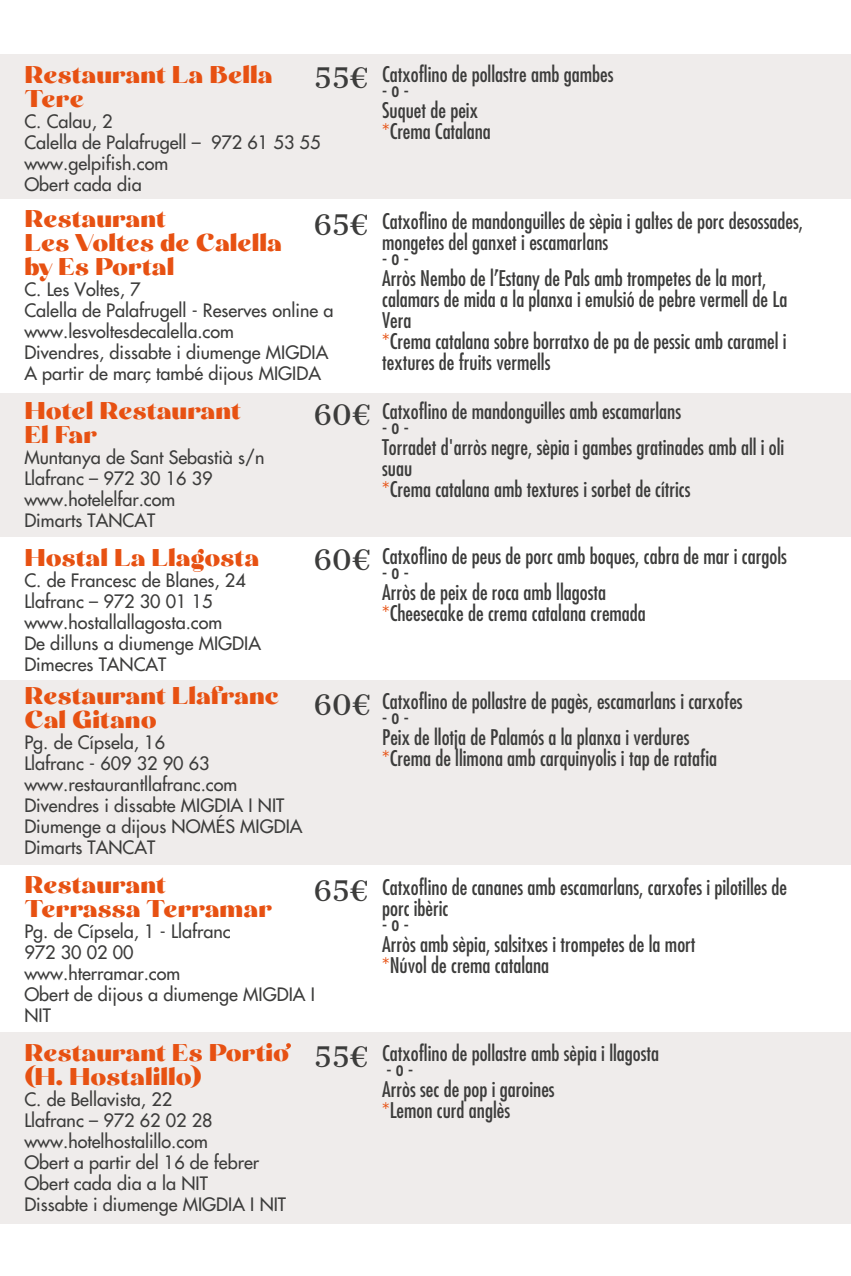
<style>
.page{position:relative;width:851px;height:1276px;background:#fff}
.page>*{position:absolute;margin:0;border:0;box-sizing:border-box;transform-origin:0 0}
.t1{font:27px "Cantata One";color:#3c3c3b}
.t2{font:24px/24px "Carneys Gallery Demo Version";color:#e75112}
.t3{font:condensed 21px/21px "Futura Txeca";color:#3c3c3b}
.t4{font:18px/21px "Futura Txeca";color:#3c3c3b}
.s1{color:#e75112}
</style>
<div class="page">
<div style="left:0;top:1032px;width:850px;height:192px;background:#efeceb"></div>
<div style="left:0;top:55px;width:850px;height:144px;background:#efeceb"></div>
<hr style="left:0;top:232px;width:1px;height:180px;background:#604734">
<div style="left:0;top:393px;width:850px;height:143px;background:#efeceb"></div>
<div style="left:0;top:680px;width:850px;height:185px;background:#efeceb"></div>
<hr style="left:0;top:578px;width:1px;height:145px;background:#604734">
<hr style="left:0;top:875px;width:1px;height:156px;background:#604734">
<svg style="left:285px;top:1043px;width:6px;height:7px"></svg>
<p class="t2" style="left:24px;top:64px;width:250px">Restaurant La Bella<br>Tere</p>
<p class="t4" style="left:24px;top:111px;width:297px">C. Calau, 2<br>Calella de Palafrugell – 972 61 53 55 www.gelpifish.com<br>Obert cada dia</p>
<p class="t2" style="left:24px;top:208px;width:259px">Restaurant<br>Les Voltes de Calella by Es Portal</p>
<p class="t4" style="left:24px;top:279px;width:311px">C. Les Voltes, 7<br>Calella de Palafrugell - Reserves online a www.lesvoltesdecalella.com<br>Divendres, dissabte i diumenge MIGDIA<br>A partir de març també dijous MIGIDA</p>
<p class="t2" style="left:24px;top:400px;width:218px">Hotel Restaurant<br>El Far</p>
<p class="t4" style="left:24px;top:447px;width:241px">Muntanya de Sant Sebastià s/n<br>Llafranc – 972 30 16 39 www.hotelelfar.com<br>Dimarts TANCAT</p>
<p class="t2" style="left:24px;top:547px;width:236px">Hostal La Llagosta</p>
<p class="t4" style="left:24px;top:570px;width:238px">C. de Francesc de Blanes, 24<br>Llafranc – 972 30 01 15 www.hostallallagosta.com<br>De dilluns a diumenge MIGDIA<br>Dimecres TANCAT</p>
<p class="t2" style="left:24px;top:685px;width:256px">Restaurant Llafranc<br>Cal Gitano</p>
<p class="t4" style="left:24px;top:732px;width:280px">Pg. de Cípsela, 16<br>Llafranc - 609 32 90 63 www.restaurantllafranc.com<br>Divendres i dissabte MIGDIA I NIT<br>Diumenge a dijous NOMÉS MIGDIA<br>Dimarts TANCAT</p>
<p class="t2" style="left:24px;top:874px;width:249px">Restaurant<br>Terrassa Terramar</p>
<p class="t4" style="left:24px;top:921px;width:292px">Pg. de Cípsela, 1 - Llafranc<br>972 30 02 00<br>www.hterramar.com<br>Obert de dijous a diumenge MIGDIA I<br>NIT</p>
<p class="t2" style="left:24px;top:1042px;width:266px">Restaurant Es Portio (H. Hostalillo)</p>
<p class="t4" style="left:24px;top:1089px;width:263px">C. de Bellavista, 22<br>Llafranc – 972 62 02 28 www.hotelhostalillo.com<br>Obert a partir del 16 de febrer<br>Obert cada dia a la NIT<br>Dissabte i diumenge MIGDIA I NIT</p>
<p class="t1" style="left:314px;top:61px;width:58px">55€</p>
<p class="t1" style="left:314px;top:208px;width:58px">65€</p>
<p class="t1" style="left:314px;top:398px;width:60px">60€</p>
<p class="t1" style="left:314px;top:543px;width:60px">60€</p>
<p class="t1" style="left:314px;top:688px;width:60px">60€</p>
<p class="t1" style="left:314px;top:874px;width:58px">65€</p>
<p class="t1" style="left:314px;top:1040px;width:58px">55€</p>
<p class="t3" style="left:382px;top:64px;width:233px">Catxoflino de pollastre amb gambes</p>
<p class="t3" style="left:382px;top:79px;width:110px">- o -<br>Suquet de peix <span class="s1">*</span>Crema Catalana</p>
<p class="t3" style="left:382px;top:210px;width:422px">Catxoflino de mandonguilles de sèpia i galtes de porc desossades, mongetes del ganxet i escamarlans</p>
<p class="t3" style="left:382px;top:246px;width:406px">- o -<br>Arròs Nembo de l’Estany de Pals amb trompetes de la mort, calamars de mida a la planxa i emulsió de pebre vermell de La Vera<br><span class="s1">*</span>Crema catalana sobre borratxo de pa de pessic amb caramel i textures de fruits vermells</p>
<p class="t3" style="left:382px;top:400px;width:300px">Catxoflino de mandonguilles amb escamarlans</p>
<p class="t3" style="left:382px;top:415px;width:403px">- o -<br>Torradet d'arròs negre, sèpia i gambes gratinades amb all i oli suau<br><span class="s1">*</span>Crema catalana amb textures i sorbet de cítrics</p>
<p class="t3" style="left:382px;top:545px;width:406px">Catxoflino de peus de porc amb boques, cabra de mar i cargols</p>
<p class="t3" style="left:382px;top:560px;width:265px">- o -<br>Arròs de peix de roca amb llagosta <span class="s1">*</span>Cheesecake de crema catalana cremada</p>
<p class="t3" style="left:382px;top:690px;width:362px">Catxoflino de pollastre de pagès, escamarlans i carxofes</p>
<p class="t3" style="left:382px;top:705px;width:336px">- o -<br>Peix de llotja de Palamós a la planxa i verdures <span class="s1">*</span>Crema de llimona amb carquinyolis i tap de ratafia</p>
<p class="t3" style="left:382px;top:876px;width:406px">Catxoflino de cananes amb escamarlans, carxofes i pilotilles de porc ibèric</p>
<p class="t3" style="left:382px;top:912px;width:315px">- o -<br>Arròs amb sèpia, salsitxes i trompetes de la mort <span class="s1">*</span>Núvol de crema catalana</p>
<p class="t3" style="left:382px;top:1042px;width:278px">Catxoflino de pollastre amb sèpia i llagosta</p>
<p class="t3" style="left:382px;top:1057px;width:174px">- o -<br>Arròs sec de pop i garoines <span class="s1">*</span>Lemon curd anglès</p>
</div>
